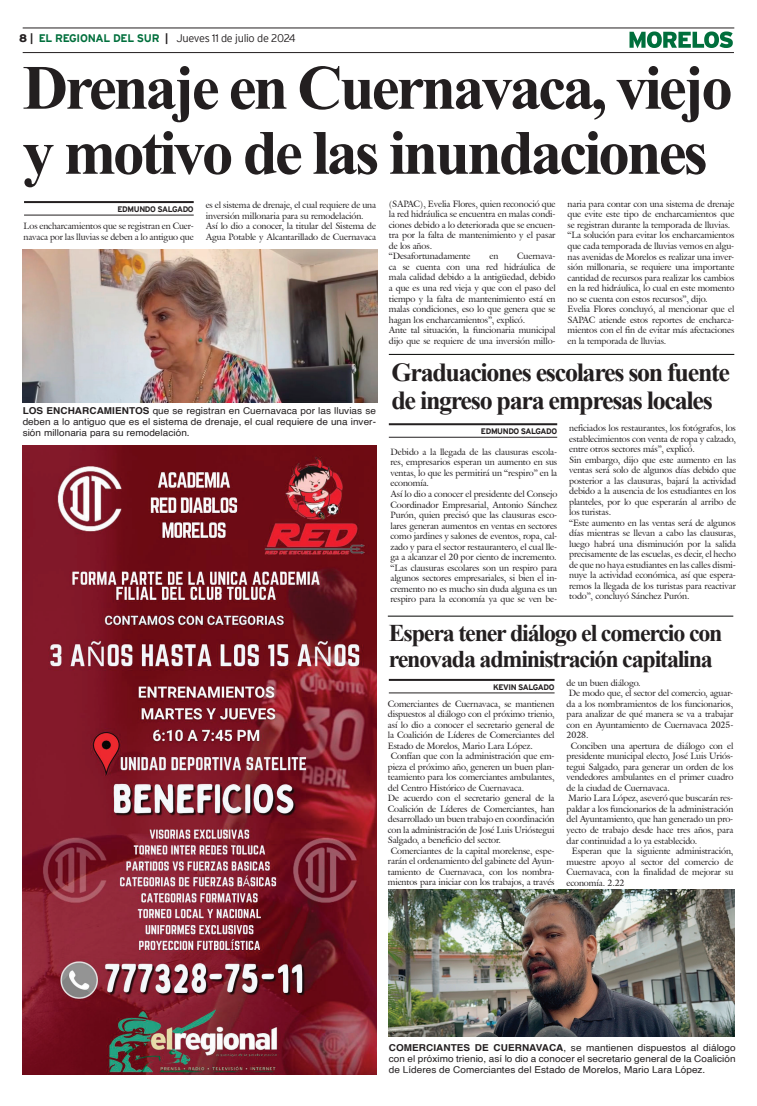
<style>
.page{position:relative;width:757px;height:1106px;background:#fff}
.page>*{position:absolute;margin:0;border:0;box-sizing:border-box;transform-origin:0 0}
.t1{font:700 63px/65px "Times New Roman";letter-spacing:-.05em;color:#231f20}
.t2{font:700 26px/28px "Times New Roman";letter-spacing:-.05em;color:#231f20}
.t3{font:700 24px/26px "Times New Roman";letter-spacing:-.05em;color:#231f20}
.t4{font:300 11px "Interstate";letter-spacing:-.025em;color:#231f20}
.t5{font:9.5px/11px "Helvetica";letter-spacing:.005em;color:#231f20;text-align:justify;scale:1.05 1}
.t6{font:9px/10.5px "Galliard IT Cby BT";letter-spacing:-.01em;color:#231f20}
.t7{font:700 8px "Interstate";letter-spacing:-.05em;color:#231f20}
.s1{font-weight:900}
.s2{font-weight:700}
.s3{font-weight:700;color:#006f3c}
</style>
<div class="page">
<hr style="left:23px;top:28px;width:711px;height:1px;background:#231f20">
<hr style="left:23px;top:52px;width:711px;height:1px;background:#231f20">
<svg style="left:629px;top:31px;width:104px;height:17px"></svg>
<img style="left:23px;top:446px;width:353px;height:628px">
<hr style="left:24px;top:201px;width:170px;height:2px;background:#231f20">
<hr style="left:24px;top:215px;width:170px;height:1px;background:#231f20">
<hr style="left:389px;top:423px;width:168px;height:2px;background:#231f20">
<hr style="left:389px;top:437px;width:168px;height:1px;background:#231f20">
<hr style="left:389px;top:679px;width:165px;height:2px;background:#231f20">
<hr style="left:389px;top:692px;width:165px;height:1px;background:#231f20">
<img style="left:23px;top:249px;width:355px;height:154px">
<hr style="left:389px;top:354px;width:345px;height:1px;background:#040503">
<hr style="left:388px;top:615px;width:345px;height:1px;background:#040503">
<img style="left:389px;top:889px;width:345px;height:147px">
<p class="t4" style="left:19px;top:32px;width:278px"><span class="s1">8</span> <span class="s2">|</span> <span class="s3">EL REGIONAL DEL SUR</span> <span class="s2">|</span> Jueves 11 de julio de 2024</p>
<h1 class="t1" style="left:23px;top:53px;width:712px">Drenaje en Cuernavaca, viejo y motivo de las inundaciones</h1>
<p class="t7" style="left:117px;top:204px;width:78px">EDMUNDO SALGADO</p>
<p class="t6" style="left:389px;top:198px;width:168px">(SAPAC), Evelia Flores, quien reconoció que la red hidráulica se encuentra en malas condi&shy;ciones debido a lo deteriorada que se encuen&shy;tra por la falta de mantenimiento y el pasar de los años.<br>“Desafortunadamente</p>
<p class="t6" style="left:567px;top:198px;width:168px">naria para contar con una sistema de drenaje que evite este tipo de encharcamientos que se registran durante la temporada de lluvias. “La solución para evitar los encharcamientos que cada temporada de lluvias vemos en algu&shy;nas avenidas de Morelos es realizar una inver&shy;sión millonaria, se requiere una importante cantidad de recursos para realizar los cambios en la red hidráulica, lo cual en este momento no se cuenta con estos recursos”, dijo.<br>Evelia Flores concluyó, al mencionar que el SAPAC atiende estos reportes de encharca&shy;mientos con el fin de evitar más afectaciones en la temporada de lluvias.</p>
<p class="t6" style="left:206px;top:200px;width:172px">es el sistema de drenaje, el cual requiere de una inversión millonaria para su remodelación.<br>Así lo dio a conocer, la titular del Sistema de Agua Potable y Alcantarillado de Cuernavaca</p>
<p class="t6" style="left:23px;top:221px;width:172px">Los encharcamientos que se registran en Cuer&shy;navaca por las lluvias se deben a lo antiguo que</p>
<p class="t6" style="left:389px;top:251px;width:168px;text-indent:128px">Cuernava&shy;ca se cuenta con una red hidráulica de mala calidad debido a la antigüedad, debido a que es una red vieja y que con el paso del tiempo y la falta de mantenimiento está en malas condiciones, eso lo que genera que se hagan los encharcamientos”, explicó.<br>Ante tal situación, la funcionaria municipal dijo que se requiere de una inversión millo-</p>
<p class="t6" style="left:489px;top:251px;width:10px">en</p>
<p class="t5" style="left:23px;top:406px;width:338px"><span class="s2">LOS ENCHARCAMIENTOS</span> que se registran en Cuernavaca por las lluvias se deben a lo antiguo que es el sistema de drenaje, el cual requiere de una inver&shy;sión millonaria para su remodelación.</p>
<h2 class="t2" style="left:391px;top:358px;width:340px">Graduaciones escolares son fuente de ingreso para empresas locales</h2>
<p class="t7" style="left:481px;top:426px;width:78px">EDMUNDO SALGADO</p>
<p class="t6" style="left:569px;top:423px;width:168px">neficiados los restaurantes, los fotógrafos, los establecimientos con venta de ropa y calzado, entre otros sectores más”, explicó.<br>Sin embargo, dijo que este aumento en las ventas será solo de algunos días debido que posterior a las clausuras, bajará la actividad debido a la ausencia de los estudiantes en los planteles, por lo que esperarán al arribo de los turistas.<br>“Este aumento en las ventas será de algunos días mientras se llevan a cabo las clausuras, luego habrá una disminución por la salida precisamente de las escuelas, es decir, el hecho de que no haya estudiantes en las calles dismi&shy;nuye la actividad económica, así que espera&shy;remos la llegada de los turistas para reactivar todo”, concluyó Sánchez Purón.</p>
<p class="t6" style="left:390px;top:446px;width:168px">Debido a la llegada de las clausuras escola&shy;res, empresarios esperan un aumento en sus ventas, lo que les permitirá un “respiro” en la economía.<br>Así lo dio a conocer el presidente del Consejo Coordinador Empresarial, Antonio Sánchez Purón, quien precisó que las clausuras esco&shy;lares generan aumentos en ventas en sectores como jardines y salones de eventos, ropa, cal&shy;zado y para el sector restaurantero, el cual lle&shy;ga a alcanzar el 20 por ciento de incremento. “Las clausuras escolares son un respiro para algunos sectores empresariales, si bien el in&shy;cremento no es mucho sin duda alguna es un respiro para la economía ya que se ven be-</p>
<h3 class="t3" style="left:389px;top:619px;width:335px">Espera tener diálogo el comercio con renovada administración capitalina</h3>
<p class="t7" style="left:493px;top:682px;width:63px">KEVIN SALGADO</p>
<p class="t6" style="left:566px;top:677px;width:76px">de un buen diálogo.</p>
<p class="t6" style="left:569px;top:688px;width:166px">De modo que, el sector del comercio, aguar-</p>
<p class="t6" style="left:566px;top:698px;width:168px">da a los nombramientos de los funcionarios,</p>
<p class="t6" style="left:566px;top:709px;width:168px">para analizar de qué manera se va a trabajar</p>
<p class="t6" style="left:566px;top:719px;width:168px">con en Ayuntamiento de Cuernavaca 2025-</p>
<p class="t6" style="left:566px;top:730px;width:23px">2028.</p>
<p class="t6" style="left:571px;top:740px;width:164px">Conciben una apertura de diálogo con el</p>
<p class="t6" style="left:566px;top:751px;width:168px">presidente municipal electo, José Luis Uriós-</p>
<p class="t6" style="left:566px;top:761px;width:168px">tegui Salgado, para generar un orden de los</p>
<p class="t6" style="left:566px;top:772px;width:168px">vendedores ambulantes en el primer cuadro</p>
<p class="t6" style="left:566px;top:782px;width:105px">de la ciudad de Cuernavaca.</p>
<p class="t6" style="left:569px;top:793px;width:166px">Mario Lara López, aseveró que buscarán res-</p>
<p class="t6" style="left:566px;top:803px;width:168px">paldar a los funcionarios de la administración</p>
<p class="t6" style="left:566px;top:814px;width:168px">del Ayuntamiento, que han generado un pro-</p>
<p class="t6" style="left:566px;top:824px;width:168px">yecto de trabajo desde hace tres años, para</p>
<p class="t6" style="left:566px;top:835px;width:132px">dar continuidad a lo ya establecido.</p>
<p class="t6" style="left:572px;top:845px;width:163px">Esperan que la siguiente administración,</p>
<p class="t6" style="left:566px;top:856px;width:168px">muestre apoyo al sector del comercio de</p>
<p class="t6" style="left:566px;top:866px;width:168px">Cuernavaca, con la finalidad de mejorar su</p>
<p class="t6" style="left:566px;top:877px;width:60px">economía. 2.22</p>
<p class="t6" style="left:388px;top:698px;width:168px">Comerciantes de Cuernavaca, se mantienen</p>
<p class="t6" style="left:388px;top:709px;width:168px">dispuestos al diálogo con el próximo trienio,</p>
<p class="t6" style="left:388px;top:719px;width:168px">así lo dio a conocer el secretario general de</p>
<p class="t6" style="left:388px;top:730px;width:168px">la Coalición de Líderes de Comerciantes del</p>
<p class="t6" style="left:388px;top:740px;width:147px">Estado de Morelos, Mario Lara López.</p>
<p class="t6" style="left:391px;top:751px;width:165px">Confían que con la administración que em-</p>
<p class="t6" style="left:388px;top:761px;width:168px">pieza el próximo año, generen un buen plan-</p>
<p class="t6" style="left:388px;top:772px;width:168px">teamiento para los comerciantes ambulantes,</p>
<p class="t6" style="left:388px;top:782px;width:138px">del Centro Histórico de Cuernavaca.</p>
<p class="t6" style="left:388px;top:793px;width:168px">De acuerdo con el secretario general de la</p>
<p class="t6" style="left:388px;top:803px;width:168px">Coalición de Líderes de Comerciantes, han</p>
<p class="t6" style="left:388px;top:814px;width:168px">desarrollado un buen trabajo en coordinación</p>
<p class="t6" style="left:388px;top:824px;width:168px">con la administración de José Luis Urióstegui</p>
<p class="t6" style="left:388px;top:835px;width:115px">Salgado, a beneficio del sector.</p>
<p class="t6" style="left:391px;top:845px;width:165px">Comerciantes de la capital morelense, espe-</p>
<p class="t6" style="left:388px;top:856px;width:168px">rarán el ordenamiento del gabinete del Ayun-</p>
<p class="t6" style="left:388px;top:866px;width:168px">tamiento de Cuernavaca, con los nombra-</p>
<p class="t6" style="left:388px;top:877px;width:168px">mientos para iniciar con los trabajos, a través</p>
<p class="t5" style="left:389px;top:1042px;width:332px"><span class="s2">COMERCIANTES DE CUERNAVACA</span>, se mantienen dispuestos al diálogo con el próximo trienio, así lo dio a conocer el secretario general de la Coalición de Líderes de Comerciantes del Estado de Morelos, Mario Lara López.</p>
</div>
